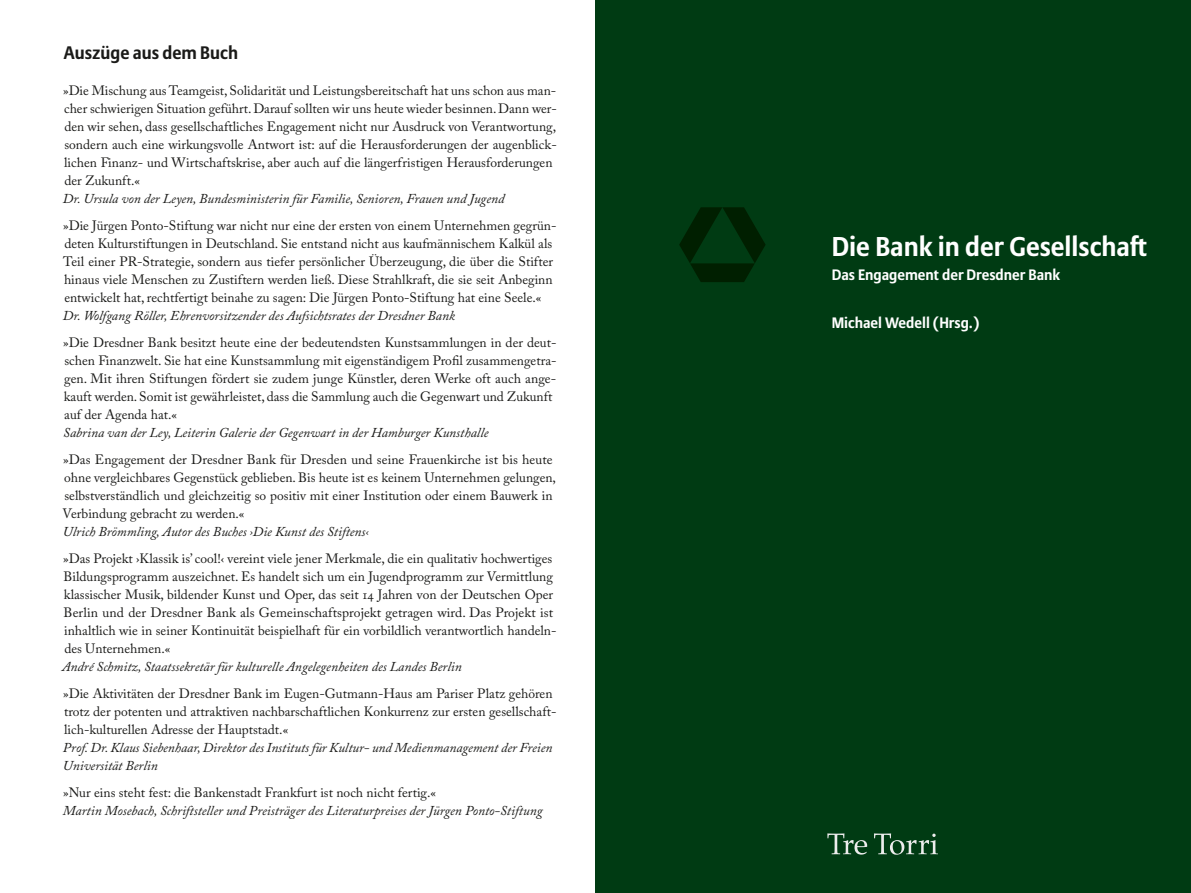
<style>
.page{position:relative;width:1191px;height:893px;background:#fff}
.page>*{position:absolute;margin:0;border:0;box-sizing:border-box;transform-origin:0 0}
.t1{font:700 27px "Allianz Sans";color:#fff}
.t2{font:700 18px "Allianz Sans";color:#1a1a18}
.t3{font:700 15px "Allianz Sans";color:#fff}
.t4{font:13.5px/18px "Adobe Caslon Pro";color:#1a1a18}
.t5{font:italic 13.5px/18px "Adobe Caslon Pro";color:#1a1a18}
</style>
<div class="page">
<div style="left:595px;top:0;width:596px;height:893px;background:#003b13"></div>
<svg style="left:827px;top:833px;width:40px;height:22px"></svg>
<svg style="left:874px;top:833px;width:64px;height:22px"></svg>
<svg style="left:679px;top:207px;width:86px;height:75px"></svg>
<h2 class="t2" style="left:64px;top:41px;width:176px">Auszüge aus dem Buch</h2>
<p class="t4" style="left:63px;top:81px;width:495px">»Die Mischung aus Teamgeist, Solidarität und Leistungsbereitschaft hat uns schon aus man&shy;cher schwierigen Situation geführt. Darauf sollten wir uns heute wieder besinnen. Dann wer&shy;den wir sehen, dass gesellschaftliches Engagement nicht nur Ausdruck von Verantwortung, sondern auch eine wirkungsvolle Antwort ist: auf die Herausforderungen der augenblick&shy;lichen Finanz- und Wirtschaftskrise, aber auch auf die längerfristigen Herausforderungen der Zukunft.«</p>
<p class="t5" style="left:63px;top:189px;width:443px">Dr. Ursula von der Leyen, Bundesministerin für Familie, Senioren, Frauen und Jugend</p>
<p class="t4" style="left:63px;top:216px;width:495px">»Die Jürgen Ponto-Stiftung war nicht nur eine der ersten von einem Unternehmen gegrün&shy;deten Kulturstiftungen in Deutschland. Sie entstand nicht aus kaufmännischem Kalkül als Teil einer PR-Strategie, sondern aus tiefer persönlicher Überzeugung, die über die Stifter hinaus viele Menschen zu Zustiftern werden ließ. Diese Strahlkraft, die sie seit Anbeginn entwickelt hat, rechtfertigt beinahe zu sagen: Die Jürgen Ponto-Stiftung hat eine Seele.«</p>
<p class="t5" style="left:63px;top:306px;width:393px">Dr. Wolfgang Röller, Ehrenvorsitzender des Aufsichtsrates der Dresdner Bank</p>
<p class="t4" style="left:63px;top:333px;width:495px">»Die Dresdner Bank besitzt heute eine der bedeutendsten Kunstsammlungen in der deut&shy;schen Finanzwelt. Sie hat eine Kunstsammlung mit eigenständigem Profil zusammengetra&shy;gen. Mit ihren Stiftungen fördert sie zudem junge Künstler, deren Werke oft auch ange&shy;kauft werden. Somit ist gewährleistet, dass die Sammlung auch die Gegenwart und Zukunft auf der Agenda hat.«</p>
<p class="t5" style="left:63px;top:423px;width:427px">Sabrina van der Ley, Leiterin Galerie der Gegenwart in der Hamburger Kunsthalle</p>
<p class="t4" style="left:63px;top:450px;width:495px">»Das Engagement der Dresdner Bank für Dresden und seine Frauenkirche ist bis heute ohne vergleichbares Gegenstück geblieben. Bis heute ist es keinem Unternehmen gelungen, selbstverständlich und gleichzeitig so positiv mit einer Institution oder einem Bauwerk in Verbindung gebracht zu werden.«</p>
<p class="t5" style="left:63px;top:522px;width:307px">Ulrich Brömmling, Autor des Buches ›Die Kunst des Stiftens‹</p>
<p class="t4" style="left:63px;top:549px;width:495px">»Das Projekt ›Klassik is’ cool!‹ vereint viele jener Merkmale, die ein qualitativ hochwertiges Bildungsprogramm auszeichnet. Es handelt sich um ein Jugendprogramm zur Vermittlung klassischer Musik, bildender Kunst und Oper, das seit 14 Jahren von der Deutschen Oper Berlin und der Dresdner Bank als Gemeinschaftsprojekt getragen wird. Das Projekt ist inhaltlich wie in seiner Kontinuität beispielhaft für ein vorbildlich verantwortlich handeln&shy;des Unternehmen.«</p>
<p class="t5" style="left:62px;top:657px;width:401px">André Schmitz, Staatssekretär für kulturelle Angelegenheiten des Landes Berlin</p>
<p class="t4" style="left:63px;top:684px;width:495px">»Die Aktivitäten der Dresdner Bank im Eugen-Gutmann-Haus am Pariser Platz gehören trotz der potenten und attraktiven nachbarschaftlichen Konkurrenz zur ersten gesellschaft&shy;lich-kulturellen Adresse der Hauptstadt.«</p>
<p class="t5" style="left:63px;top:738px;width:491px">Prof. Dr. Klaus Siebenhaar, Direktor des Instituts für Kultur- und Medienmanagement der Freien<br>Universität Berlin</p>
<p class="t4" style="left:63px;top:783px;width:374px">»Nur eins steht fest: die Bankenstadt Frankfurt ist noch nicht fertig.«</p>
<p class="t5" style="left:63px;top:801px;width:481px">Martin Mosebach, Schriftsteller und Preisträger des Literaturpreises der Jürgen Ponto-Stiftung</p>
<h1 class="t1" style="left:831px;top:229px;width:317px">Die Bank in der Gesellschaft</h1>
<p class="t3" style="left:831px;top:265px;width:230px">Das Engagement der Dresdner Bank</p>
<p class="t3" style="left:831px;top:313px;width:149px">Michael Wedell (Hrsg.)</p>
</div>
